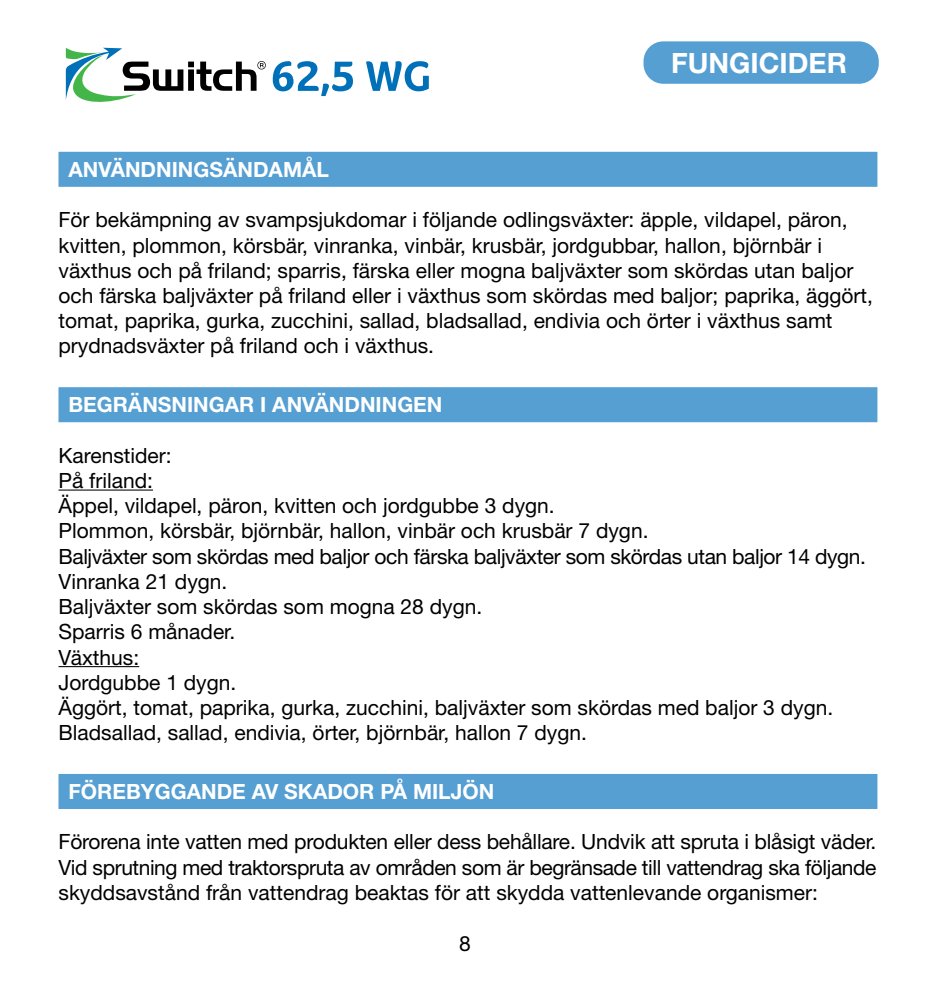
<style>
.page{position:relative;width:943px;height:993px;background:#fff}
.page>*{position:absolute;margin:0;border:0;box-sizing:border-box;transform-origin:0 0}
.t1{font:700 28px "Helvetica Neue LT Std";color:#fff}
.t2{font:21px/25.2px "Helvetica Neue LT Std";color:#000}
.t3{font:700 21px "Helvetica Neue LT Std";color:#fff}
</style>
<div class="page">
<div style="left:58px;top:152px;width:819px;height:35px;background:#559fd3"></div>
<div style="left:58px;top:387px;width:819px;height:35px;background:#559fd3"></div>
<hr style="left:58px;top:489px;width:95px;height:1px;background:#000">
<hr style="left:58px;top:665px;width:81px;height:2px;background:#000">
<div style="left:58px;top:773px;width:819px;height:35px;background:#559fd3"></div>
<svg style="left:66px;top:48px;width:200px;height:54px"></svg>
<svg style="left:273px;top:61px;width:80px;height:35px"></svg>
<svg style="left:366px;top:61px;width:63px;height:30px"></svg>
<div style="left:643px;top:41px;width:235px;height:43px;background:#559fd3;border-radius:20px"></div>
<h1 class="t1" style="left:671px;top:45px;width:177px">FUNGICIDER</h1>
<p class="t3" style="left:68px;top:156px;width:262px">ANVÄNDNINGSÄNDAMÅL</p>
<p class="t2" style="left:58px;top:207px;width:816px">För bekämpning av svampsjukdomar i följande odlingsväxter: äpple, vildapel, päron, kvitten, plommon, körsbär, vinranka, vinbär, krusbär, jordgubbar, hallon, björnbär i växthus och på friland; sparris, färska eller mogna baljväxter som skördas utan baljor och färska baljväxter på friland eller i växthus som skördas med baljor; paprika, äggört, tomat, paprika, gurka, zucchini, sallad, bladsallad, endivia och örter i växthus samt prydnadsväxter på friland och i växthus.</p>
<p class="t3" style="left:68px;top:391px;width:375px">BEGRÄNSNINGAR I ANVÄNDNINGEN</p>
<p class="t2" style="left:58px;top:442px;width:809px">Karenstider:<br>På friland:<br>Äppel, vildapel, päron, kvitten och jordgubbe 3 dygn.<br>Plommon, körsbär, björnbär, hallon, vinbär och krusbär 7 dygn.<br>Baljväxter som skördas med baljor och färska baljväxter som skördas utan baljor 14 dygn.<br>Vinranka 21 dygn.<br>Baljväxter som skördas som mogna 28 dygn.<br>Sparris 6 månader.<br>Växthus:<br>Jordgubbe 1 dygn.<br>Äggört, tomat, paprika, gurka, zucchini, baljväxter som skördas med baljor 3 dygn.<br>Bladsallad, sallad, endivia, örter, björnbär, hallon 7 dygn.</p>
<p class="t3" style="left:68px;top:778px;width:427px">FÖREBYGGANDE AV SKADOR PÅ MILJÖN</p>
<p class="t2" style="left:58px;top:828px;width:819px;text-align:justify">Förorena inte vatten med produkten eller dess behållare. Undvik att spruta i blåsigt väder.<br>Vid sprutning med traktorspruta av områden som är begränsade till vattendrag ska följande skyddsavstånd från vattendrag beaktas för att skydda vattenlevande organismer:</p>
<p class="t2" style="left:459px;top:930px;width:13px">8</p>
</div>
